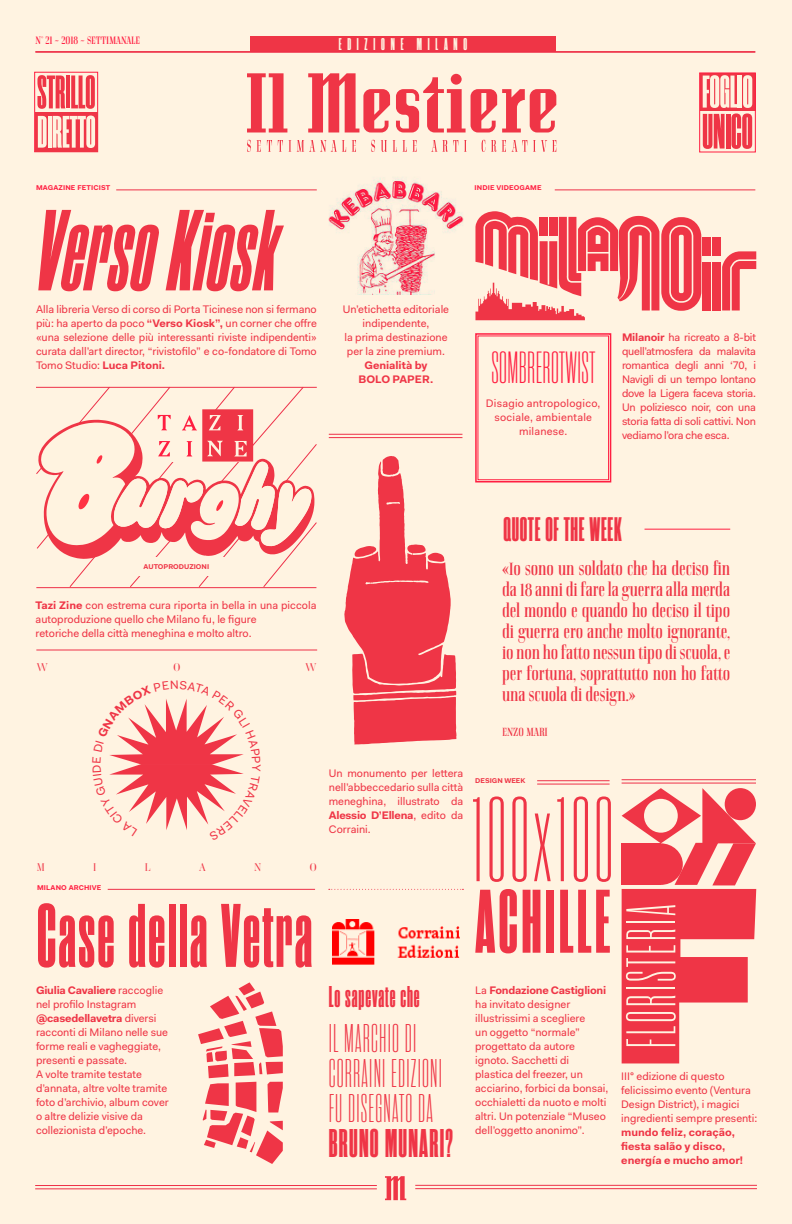
<style>
.page{position:relative;width:792px;height:1224px;background:#fff3e1}
.page>*{position:absolute;margin:0;border:0;box-sizing:border-box;transform-origin:0 0}
.t1{font:300 120px "Rama Gothic C";letter-spacing:.03em;color:#ef3546}
.t2{font:italic 800 115px "Rama Gothic C";color:#ef3546}
.t3{font:800 90px "Rama Gothic C";letter-spacing:.025em;color:#ef3546}
.t4{font:300 70px "Rama Gothic C";letter-spacing:.05em;color:#fff3e1}
.t5{font:300 45px "Rama Gothic C";letter-spacing:.01em;color:#ff1e41}
.t6{font:300 40px/35px "Rama Gothic C";letter-spacing:.03em;color:#ef3546}
.t7{font:800 40px "Rama Gothic C";letter-spacing:.03em;color:#ef3546}
.t8{font:800 34px "Rama Gothic C";letter-spacing:.02em;color:#ef3546}
.t9{font:800 30px "Rama Gothic C";letter-spacing:.03em;color:#ef3546}
.t10{font:18px/21px "Rigatoni";color:#ef3546;text-align:justify}
.t11{font:800 17px "Rama Gothic C";letter-spacing:.34em;color:#fff3e1}
.t12{font:12px "Rigatoni";letter-spacing:-.025em;color:#ef3546}
.t13{font:11px/14px "Fakt";color:#ef3546}
.t14{font:700 11px/14px "Fakt Pro";letter-spacing:-.015em;color:#ef3546;text-align:center}
.t15{font:11px/14px "Fakt";letter-spacing:.02em;color:#ef3546;text-align:center}
.t16{font:11px "Rigatoni";letter-spacing:-.01em;color:#ff1e41}
.t17{font:300 11px "Ambroise";color:#ef3546}
.t18{font:700 7px "Fakt Pro";letter-spacing:.02em;color:#ff1e41}
.t19{font:700 7px "Fakt Pro";color:#ef3546}
.s1{font-family:"Fakt Pro";font-weight:700}
.s2{font-family:"Fakt";font-weight:400}
</style>
<div class="page">
<hr style="left:555px;top:189px;width:200px;height:1px;background:#ee3048">
<hr style="left:108px;top:889px;width:207px;height:1px;background:#ee3048">
<div style="left:250px;top:36px;width:306px;height:16px;background:#ef3546"></div>
<div style="left:34px;top:72px;width:64px;height:80px;border:1px solid #ff1e41"></div>
<svg style="left:35px;top:112px;width:63px;height:40px"></svg>
<svg style="left:37px;top:75px;width:28px;height:34px"></svg>
<hr style="left:66px;top:76px;width:4px;height:32px;background:#ef3546">
<svg style="left:71px;top:75px;width:24px;height:34px"></svg>
<svg style="left:38px;top:116px;width:9px;height:32px"></svg>
<hr style="left:48px;top:116px;width:4px;height:32px;background:#fff3e0">
<svg style="left:53px;top:116px;width:42px;height:32px"></svg>
<hr style="left:35px;top:51px;width:720px;height:1px;background:#ee3048">
<hr style="left:35px;top:52px;width:720px;height:1px;background:#ee3048">
<svg style="left:247px;top:73px;width:40px;height:59px"></svg>
<svg style="left:308px;top:73px;width:82px;height:59px"></svg>
<svg style="left:396px;top:74px;width:160px;height:58px"></svg>
<svg style="left:247px;top:140px;width:4px;height:12px"></svg>
<svg style="left:257px;top:140px;width:4px;height:12px"></svg>
<svg style="left:267px;top:140px;width:5px;height:12px"></svg>
<svg style="left:278px;top:140px;width:5px;height:12px"></svg>
<svg style="left:289px;top:140px;width:2px;height:12px"></svg>
<svg style="left:297px;top:140px;width:49px;height:12px"></svg>
<svg style="left:352px;top:140px;width:4px;height:12px"></svg>
<svg style="left:371px;top:140px;width:4px;height:12px"></svg>
<svg style="left:381px;top:140px;width:6px;height:12px"></svg>
<svg style="left:393px;top:140px;width:4px;height:12px"></svg>
<svg style="left:403px;top:140px;width:14px;height:12px"></svg>
<svg style="left:431px;top:140px;width:27px;height:12px"></svg>
<svg style="left:464px;top:140px;width:3px;height:12px"></svg>
<svg style="left:482px;top:140px;width:3px;height:12px"></svg>
<svg style="left:491px;top:140px;width:5px;height:12px"></svg>
<svg style="left:502px;top:140px;width:25px;height:12px"></svg>
<svg style="left:533px;top:140px;width:23px;height:12px"></svg>
<svg style="left:701px;top:75px;width:53px;height:35px"></svg>
<div style="left:699px;top:73px;width:57px;height:79px;border:1px solid #ff1e41"></div>
<svg style="left:703px;top:75px;width:49px;height:74px"></svg>
<hr style="left:35px;top:1185px;width:342px;height:1px;background:#ee3048">
<hr style="left:35px;top:1189px;width:342px;height:1px;background:#ee3048">
<img style="left:329px;top:177px;width:134px;height:117px">
<img style="left:333px;top:920px;width:127px;height:45px">
<hr style="left:116px;top:189px;width:201px;height:1px;background:#ee3048">
<div style="left:703px;top:262px;width:8px;height:49px;background:#ef3546"></div>
<div style="left:713px;top:262px;width:8px;height:49px;background:#ef3546"></div>
<div style="left:703px;top:237px;width:8px;height:19px;background:#ef3546"></div>
<div style="left:713px;top:237px;width:8px;height:19px;background:#ef3546"></div>
<svg style="left:722px;top:251px;width:34px;height:60px"></svg>
<svg style="left:475px;top:211px;width:226px;height:109px"></svg>
<svg style="left:475px;top:333px;width:137px;height:150px"></svg>
<div style="left:478px;top:336px;width:131px;height:144px;border:1px solid #ff1e41"></div>
<hr style="left:329px;top:434px;width:133px;height:1px;background:#ee3048">
<hr style="left:329px;top:437px;width:133px;height:1px;background:#ee3048">
<hr style="left:645px;top:529px;width:85px;height:1px;background:#ff1e41">
<svg style="left:36px;top:386px;width:281px;height:202px"></svg>
<svg style="left:329px;top:889px;width:134px;height:1px"></svg>
<hr style="left:537px;top:780px;width:73px;height:1px;background:#ee3048">
<hr style="left:537px;top:784px;width:73px;height:1px;background:#ee3048">
<svg style="left:198px;top:982px;width:85px;height:182px"></svg>
<svg style="left:385px;top:1176px;width:21px;height:24px"></svg>
<hr style="left:415px;top:1185px;width:342px;height:1px;background:#ee3048">
<hr style="left:415px;top:1188px;width:342px;height:1px;background:#ee3048">
<svg style="left:344px;top:456px;width:112px;height:288px"></svg>
<hr style="left:622px;top:779px;width:134px;height:1px;background:#ee3048">
<hr style="left:622px;top:783px;width:134px;height:1px;background:#ee3048">
<svg style="left:622px;top:788px;width:134px;height:275px"></svg>
<hr style="left:36px;top:650px;width:281px;height:1px;background:#ee3048">
<svg style="left:109px;top:699px;width:135px;height:131px"></svg>
<p class="t16" style="left:35px;top:33px;width:106px">N° 21 - 2018 - SETTIMANALE</p>
<h3 class="t11" style="left:339px;top:36px;width:130px">EDIZIONE MILANO</h3>
<p class="t18" style="left:36px;top:183px;width:76px">MAGAZINE FETICIST</p>
<h2 class="t2" style="left:32px;top:198px;width:263px">VersoKiosk</h2>
<p class="t13" style="left:36px;top:302px;width:282px;text-align:justify">Alla libreria Verso di corso di Porta Ticinese non si fermano più: ha aperto da poco <span class="s1">“Verso Kiosk”,</span> un corner che offre «una selezione delle più interessanti riviste indipendenti» curata dall’art director, “rivistofilo” e co-fondatore di Tomo Tomo Studio: <span class="s1">Luca Pitoni.</span></p>
<p class="t18" style="left:475px;top:183px;width:69px">INDIE VIDEOGAME</p>
<p class="t13" style="left:343px;top:302px;width:108px;text-align:center">Un’etichetta editoriale indipendente,<br>la prima destinazione per la zine premium.</p>
<p class="t14" style="left:359px;top:358px;width:76px">Genialità by<br>BOLO PAPER.</p>
<h3 class="t5" style="left:491px;top:348px;width:105px">SOMBREROTWIST</h3>
<p class="t15" style="left:486px;top:396px;width:116px">Disagio antropologico, sociale, ambientale milanese.</p>
<p class="t13" style="left:622px;top:331px;width:135px;text-align:justify"><span class="s1">Milanoir</span> ha ricreato a 8-bit quell’atmosfera da malavita romantica degli anni ‘70, i Navigli di un tempo lontano dove la Ligera faceva storia.<br>Un poliziesco noir, con una storia fatta di soli cattivi. Non vediamo l’ora che esca.</p>
<p class="t19" style="left:144px;top:562px;width:67px">AUTOPRODUZIONI</p>
<p class="t13" style="left:36px;top:598px;width:282px"><span class="s1">Tazi Zine</span> con estrema cura riporta in bella in una piccola autoproduzione quello che Milano fu, le figure<br>retoriche della città meneghina e molto altro.</p>
<p class="t17" style="left:37px;top:660px;width:13px">W</p>
<p class="t17" style="left:173px;top:660px;width:8px">O</p>
<p class="t17" style="left:306px;top:660px;width:13px">W</p>
<h3 class="t8" style="left:503px;top:514px;width:120px">QUOTE OF THE WEEK</h3>
<p class="t10" style="left:502px;top:558px;width:230px">«Io sono un soldato che ha deciso fin da 18 anni di fare la guerra alla merda del mondo e quando ho deciso il tipo di guerra ero anche molto ignorante, io non ho fatto nessun tipo di scuola, e per fortuna, soprattutto non ho fatto una scuola di design.»</p>
<p class="t12" style="left:502px;top:723px;width:47px">ENZO MARI</p>
<p class="t17" style="left:37px;top:860px;width:10px">M</p>
<p class="t17" style="left:93px;top:860px;width:5px">I</p>
<p class="t17" style="left:145px;top:860px;width:7px">L</p>
<p class="t17" style="left:199px;top:860px;width:8px">A</p>
<p class="t17" style="left:254px;top:860px;width:9px">N</p>
<p class="t17" style="left:310px;top:860px;width:8px">O</p>
<p class="t18" style="left:37px;top:883px;width:66px">MILANO ARCHIVE</p>
<h3 class="t3" style="left:37px;top:894px;width:277px">Case della Vetra</h3>
<p class="t14" style="left:36px;top:984px;width:129px">Giulia Cavaliere <span class="s2">raccoglie</span></p>
<p class="t13" style="left:36px;top:997px;width:102px">nel profilo Instagram</p>
<p class="t14" style="left:36px;top:1012px;width:122px">@casedellavetra <span class="s2">diversi</span></p>
<p class="t13" style="left:36px;top:1025px;width:134px">racconti di Milano nelle sue forme reali e vagheggiate, presenti e passate.<br>A volte tramite testate d’annata, altre volte tramite foto d’archivio, album cover o altre delizie visive da collezionista d’epoche.</p>
<p class="t13" style="left:329px;top:766px;width:136px;text-align:justify">Un monumento per lettera nell’abbeccedario sulla città meneghina, illustrato da</p>
<p class="t14" style="left:329px;top:808px;width:136px">Alessio D’Ellena<span class="s2">, edito da</span></p>
<p class="t13" style="left:329px;top:822px;width:44px">Corraini.</p>
<h3 class="t9" style="left:329px;top:983px;width:92px">Lo sapevate che</h3>
<h3 class="t6" style="left:329px;top:1021px;width:115px">IL MARCHIO DI<br>CORRAINI EDIZIONI<br>FU DISEGNATO DA</h3>
<h3 class="t7" style="left:329px;top:1125px;width:126px">BRUNO MUNARI?</h3>
<p class="t19" style="left:475px;top:776px;width:52px">DESIGN WEEK</p>
<h1 class="t1" style="left:471px;top:787px;width:144px">100x100</h1>
<h3 class="t3" style="left:475px;top:880px;width:137px">ACHILLE</h3>
<p class="t14" style="left:475px;top:984px;width:133px"><span class="s2">La</span> Fondazione Castiglioni</p>
<p class="t13" style="left:475px;top:997px;width:135px">ha invitato designer illustrissimi a scegliere<br>un oggetto “normale” progettato da autore ignoto. Sacchetti di plastica del freezer, un acciarino, forbici da bonsai, occhialetti da nuoto e molti altri. Un potenziale “Museo dell’oggetto anonimo”.</p>
<h3 class="t4" style="left:620px;top:1048px;width:145px;rotate:-90deg">FLORISTERIA</h3>
<p class="t13" style="left:621px;top:1069px;width:138px">III° edizione di questo felicissimo evento (Ventura<br>Design District), i magici ingredienti sempre presenti:</p>
<p class="t14" style="left:621px;top:1125px;width:123px;text-align:left">mundo feliz, coração, fiesta salão y disco, energía e mucho amor!</p>
</div>
